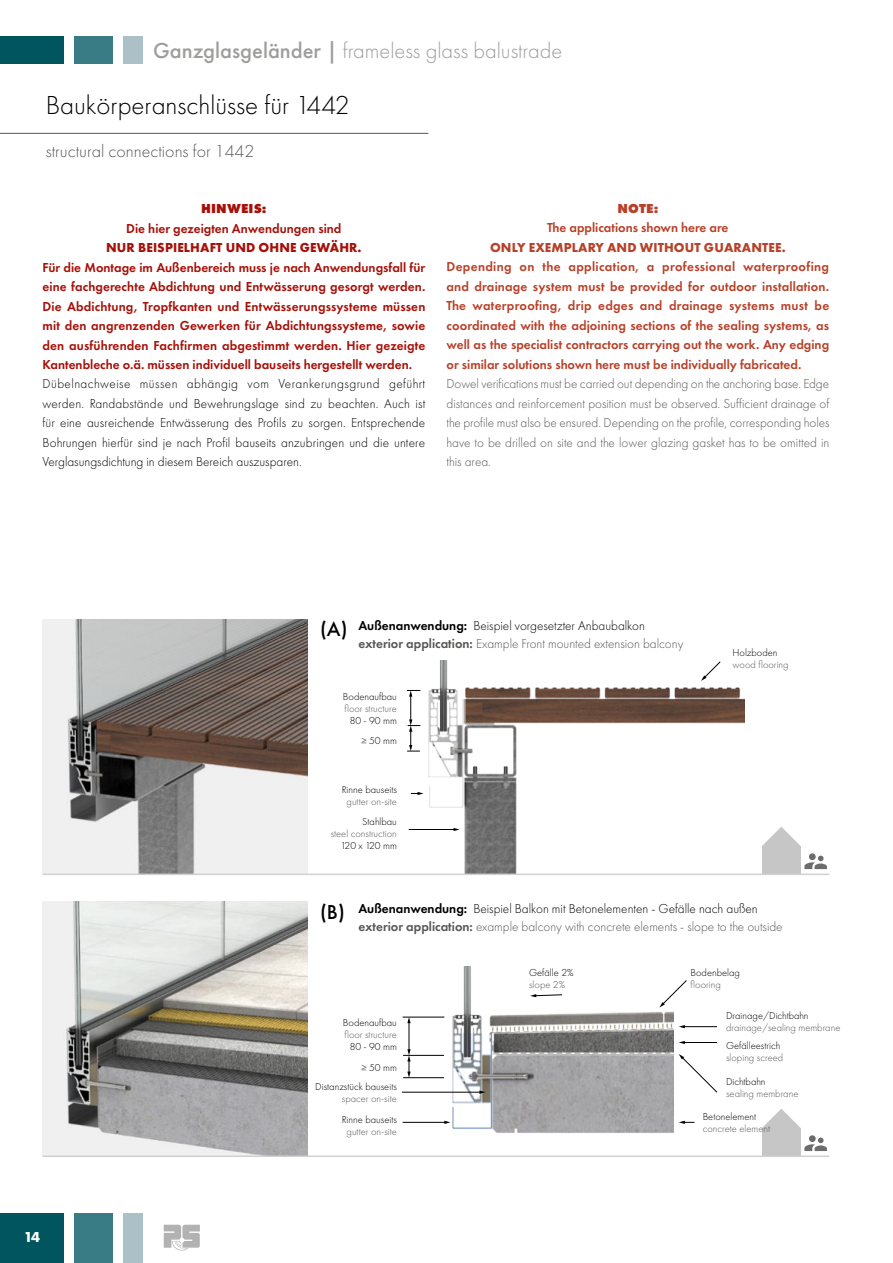
<style>
.page{position:relative;width:893px;height:1263px;background:#fff}
.page>*{position:absolute;margin:0;border:0;box-sizing:border-box;transform-origin:0 0}
.t1{font:300 27px "Futura PT";color:#000}
.t2{font:300 22.5px "Futura PT";color:#9d9d9c}
.t3{font:500 21px "Futura PT";color:#000}
.t4{font:300 18px "Futura PT";color:#575756}
.t5{font:700 15px "Futura PT";color:#fff}
.t6{font:300 13.5px/19.5px "Futura PT";color:#575756}
.t7{font:600 13.5px/19.5px "Futura PT";color:#a71008;text-align:justify}
.t8{font:600 13.5px/19.5px "Futura PT";color:#b84129;text-align:justify}
.t9{font:300 13.5px/19.5px "Futura PT";color:#000;text-align:justify}
.t10{font:700 13.5px "Futura PT";letter-spacing:.01em;color:#b84129}
.t11{font:700 13.5px "Futura PT";letter-spacing:.01em;color:#a71008}
.t12{font:800 13.5px "Futura PT";letter-spacing:.01em;color:#a71008}
.t13{font:800 13.5px "Futura PT";color:#b84129}
.t14{font:300 10.5px "Futura PT";color:#000}
.t15{font:300 10.5px "Futura PT";color:#575756}
.s1{font-weight:500}
.s2{font-weight:600;color:#000}
.s3{color:#000}
.s4{font-weight:600}
</style>
<div class="page">
<div style="left:0;top:1213px;width:64px;height:50px;background:#00555e"></div>
<div style="left:74px;top:1213px;width:39px;height:50px;background:#397c86"></div>
<div style="left:123px;top:1213px;width:19px;height:50px;background:#acc1c7"></div>
<div style="left:0;top:36px;width:64px;height:28px;background:#00555e"></div>
<div style="left:74px;top:36px;width:39px;height:28px;background:#397c86"></div>
<div style="left:123px;top:36px;width:19px;height:28px;background:#acc1c7"></div>
<svg style="left:164px;top:1225px;width:36px;height:25px"></svg>
<hr style="left:0;top:133px;width:428px;height:1px;background:#575756">
<img style="left:43px;top:901px;width:265px;height:254px">
<img style="left:43px;top:620px;width:265px;height:253px">
<img style="left:406px;top:660px;width:338px;height:213px">
<svg style="left:701px;top:661px;width:20px;height:20px"></svg>
<svg style="left:407px;top:690px;width:13px;height:62px"></svg>
<hr style="left:409px;top:829px;width:46px;height:1px;background:#010202">
<svg style="left:453px;top:828px;width:7px;height:3px"></svg>
<svg style="left:411px;top:792px;width:13px;height:3px"></svg>
<div style="left:762px;top:846px;width:39px;height:29px;background:#c6c6c6"></div>
<svg style="left:762px;top:827px;width:65px;height:42px"></svg>
<div style="left:762px;top:1128px;width:39px;height:29px;background:#c6c6c6"></div>
<svg style="left:762px;top:1109px;width:65px;height:42px"></svg>
<hr style="left:43px;top:873px;width:786px;height:2px;background:#d0d0d0">
<hr style="left:43px;top:1155px;width:786px;height:2px;background:#d0d0d0">
<img style="left:368px;top:967px;width:306px;height:189px">
<hr style="left:403px;top:1017px;width:41px;height:1px;background:#010202">
<hr style="left:403px;top:1055px;width:41px;height:1px;background:#010202">
<svg style="left:659px;top:980px;width:28px;height:27px"></svg>
<hr style="left:403px;top:1077px;width:41px;height:1px;background:#010202">
<svg style="left:407px;top:1017px;width:4px;height:61px"></svg>
<svg style="left:679px;top:1121px;width:15px;height:3px"></svg>
<svg style="left:530px;top:994px;width:33px;height:3px"></svg>
<hr style="left:403px;top:1122px;width:42px;height:1px;background:#010202">
<svg style="left:444px;top:1121px;width:6px;height:3px"></svg>
<hr style="left:402px;top:1092px;width:79px;height:1px;background:#010202">
<svg style="left:479px;top:1025px;width:239px;height:69px"></svg>
<h2 class="t2" style="left:153px;top:40px;width:411px"><span class="s1">Ganzglasgeländer |</span> frameless glass balustrade</h2>
<h1 class="t1" style="left:46px;top:92px;width:305px">Baukörperanschlüsse für 1442</h1>
<h3 class="t4" style="left:46px;top:143px;width:210px">structural connections for 1442</h3>
<p class="t12" style="left:201px;top:200px;width:67px">HINWEIS:</p>
<p class="t7" style="left:126px;top:219px;width:217px">Die hier gezeigten Anwendungen sind</p>
<p class="t11" style="left:106px;top:240px;width:257px">NUR BEISPIELHAFT UND OHNE GEWÄHR.</p>
<p class="t7" style="left:43px;top:258px;width:384px">Für die Montage im Außenbereich muss je nach Anwendungsfall für eine fachgerechte Abdichtung und Entwässerung gesorgt werden.<br>Die Abdichtung, Tropfkanten und Entwässerungssysteme müssen mit den angrenzenden Gewerken für Abdichtungssysteme, sowie den ausführenden Fachfirmen abgestimmt werden. Hier gezeigte Kantenbleche o.ä. müssen individuell bauseits hergestellt werden.</p>
<p class="t9" style="left:43px;top:375px;width:384px">Dübelnachweise müssen abhängig vom Verankerungsgrund geführt werden. Randabstände und Bewehrungslage sind zu beachten. Auch ist für eine ausreichende Entwässerung des Profils zu sorgen. Entsprechende Bohrungen hierfür sind je nach Profil bauseits anzubringen und die untere Verglasungsdichtung in diesem Bereich auszusparen.</p>
<p class="t13" style="left:617px;top:200px;width:43px">NOTE:</p>
<p class="t8" style="left:547px;top:219px;width:183px">The applications shown here are</p>
<p class="t10" style="left:490px;top:240px;width:297px">ONLY EXEMPLARY AND WITHOUT GUARANTEE.</p>
<p class="t8" style="left:446px;top:258px;width:384px">Depending on the application, a professional waterproofing and drainage system must be provided for outdoor installation.<br>The waterproofing, drip edges and drainage systems must be coordinated with the adjoining sections of the sealing systems, as well as the specialist contractors carrying out the work. Any edging or similar solutions shown here must be individually fabricated.</p>
<p class="t6" style="left:446px;top:375px;width:385px;text-align:justify">Dowel verifications must be carried out depending on the anchoring base. Edge distances and reinforcement position must be observed. Sufficient drainage of the profile must also be ensured. Depending on the profile, corresponding holes have to be drilled on site and the lower glazing gasket has to be omitted in this area.</p>
<h3 class="t3" style="left:320px;top:619px;width:29px">(A)</h3>
<p class="t6" style="left:358px;top:617px;width:326px;line-height:18px"><span class="s2">Außenanwendung:</span> <span class="s3">Beispiel vorgesetzter Anbaubalkon </span><span class="s4">exterior application:</span> Example Front mounted extension balcony</p>
<p class="t14" style="left:343px;top:691px;width:55px">Bodenaufbau</p>
<p class="t15" style="left:344px;top:703px;width:54px">floor structure</p>
<p class="t14" style="left:350px;top:715px;width:49px">80 - 90 mm</p>
<p class="t14" style="left:362px;top:736px;width:37px">≥ 50 mm</p>
<p class="t14" style="left:342px;top:785px;width:57px">Rinne bauseits</p>
<p class="t15" style="left:347px;top:797px;width:52px">gutter on-site</p>
<p class="t14" style="left:362px;top:816px;width:36px">Stahlbau</p>
<p class="t15" style="left:331px;top:828px;width:68px">steel construction</p>
<p class="t14" style="left:341px;top:840px;width:58px">120 x 120 mm</p>
<p class="t14" style="left:733px;top:648px;width:46px">Holzboden</p>
<p class="t15" style="left:733px;top:660px;width:58px">wood flooring</p>
<h3 class="t3" style="left:320px;top:903px;width:26px">(B)</h3>
<p class="t6" style="left:358px;top:900px;width:426px;line-height:18px"><span class="s2">Außenanwendung:</span> <span class="s3">Beispiel Balkon mit Betonelementen - Gefälle nach außen </span><span class="s4">exterior application:</span> example balcony with concrete elements - slope to the outside</p>
<p class="t5" style="left:24px;top:1228px;width:18px">14</p>
<p class="t14" style="left:343px;top:1018px;width:55px">Bodenaufbau</p>
<p class="t15" style="left:344px;top:1030px;width:54px">floor structure</p>
<p class="t14" style="left:350px;top:1042px;width:49px">80 - 90 mm</p>
<p class="t14" style="left:362px;top:1062px;width:37px">≥ 50 mm</p>
<p class="t14" style="left:315px;top:1081px;width:83px">Distanzstück bauseits</p>
<p class="t15" style="left:342px;top:1093px;width:57px">spacer on-site</p>
<p class="t14" style="left:342px;top:1114px;width:57px">Rinne bauseits</p>
<p class="t15" style="left:347px;top:1126px;width:52px">gutter on-site</p>
<p class="t14" style="left:529px;top:968px;width:46px">Gefälle 2%</p>
<p class="t15" style="left:529px;top:980px;width:37px">slope 2%</p>
<p class="t14" style="left:691px;top:968px;width:51px">Bodenbelag</p>
<p class="t15" style="left:691px;top:980px;width:32px">flooring</p>
<p class="t14" style="left:726px;top:1010px;width:84px">Drainage/Dichtbahn</p>
<p class="t15" style="left:726px;top:1022px;width:116px">drainage/sealing membrane</p>
<p class="t14" style="left:726px;top:1040px;width:56px">Gefälleestrich</p>
<p class="t15" style="left:726px;top:1052px;width:59px">sloping screed</p>
<p class="t14" style="left:726px;top:1077px;width:41px">Dichtbahn</p>
<p class="t15" style="left:726px;top:1089px;width:74px">sealing membrane</p>
<p class="t14" style="left:703px;top:1111px;width:55px">Betonelement</p>
<p class="t15" style="left:703px;top:1123px;width:69px">concrete element</p>
</div>
